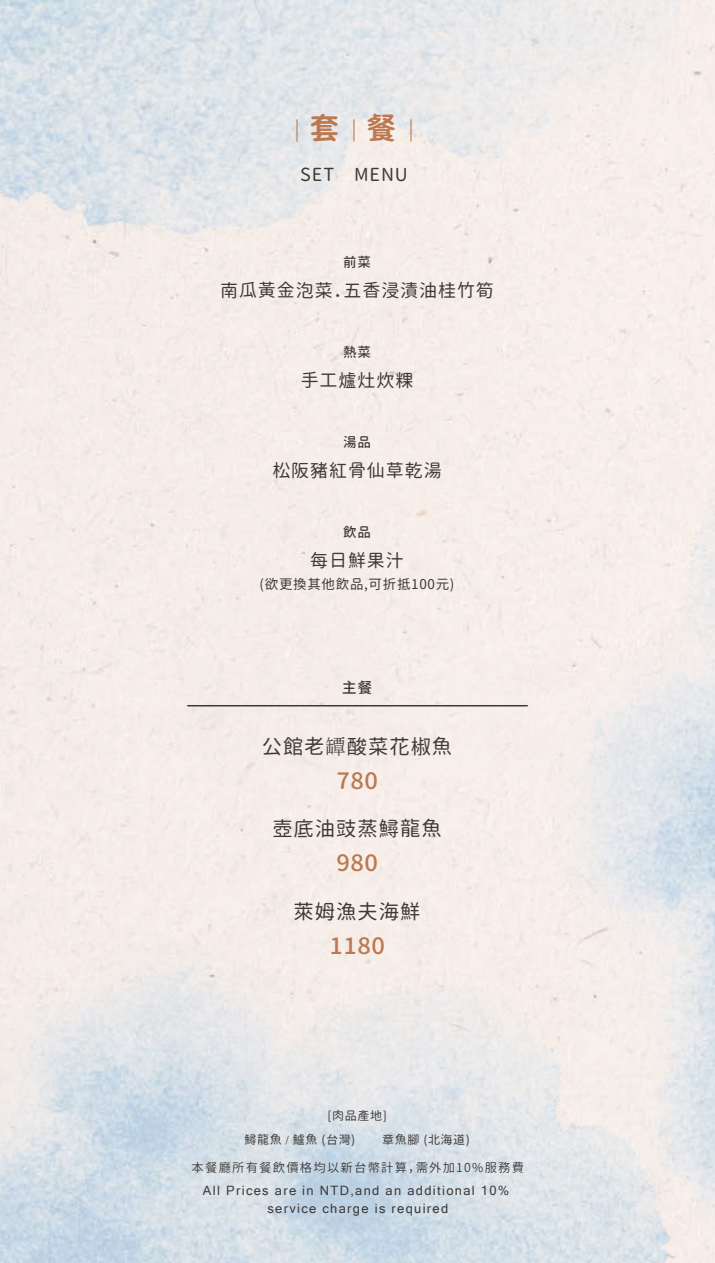
<style>
.page{position:relative;width:715px;height:1263px;background:#fff}
.page>*{position:absolute;margin:0;border:0;box-sizing:border-box;transform-origin:0 0}
.t1{font:22.5px "Gen Jyuu Gothic X P Medium";letter-spacing:.02em;color:#bc7850;scale:1.05 1}
.t2{font:22.5px "Gen Jyuu Gothic X P Bold";color:#bc7850}
.t3{font:20.25px "Gen Jyuu Gothic X P Regular";letter-spacing:.05em;color:#3e3a39}
.t4{font:18px "Gen Jyuu Gothic X P Regular";letter-spacing:.05em;color:#3e3a39}
.t5{font:15px "Gen Jyuu Gothic X P Medium";color:#3e3a39}
.t6{font:13.5px "Gen Jyuu Gothic X P Regular";letter-spacing:.05em;color:#3e3a39}
.t7{font:13.5px "Gen Jyuu Gothic X P Medium";letter-spacing:.05em;color:#3e3a39}
.t8{font:12.9px/18px "Microsoft Sans Serif";letter-spacing:.105em;color:#3e3a39;text-align:center}
.t9{font:12.3px "Gen Jyuu Gothic X P Normal";letter-spacing:.1em;color:#3e3a39}
.t10{font:12px/24px "Gen Jyuu Gothic X P Regular";letter-spacing:.05em;color:#3e3a39}
.s1{font-size:30px}
.s2{font-family:"Adobe Ming Std";font-weight:300}
.s3{font-size:9px}
</style>
<div class="page">
<img style="left:0;top:0;width:714px;height:1263px">
<hr style="left:187px;top:705px;width:340px;height:1px;background:#3e3a39">
<h1 class="t2" style="left:291px;top:114px;width:127px">｜<span class="s1">套</span>｜<span class="s1">餐</span>｜</h1>
<h3 class="t4" style="left:300px;top:161px;width:109px">SET　MENU</h3>
<p class="t7" style="left:343px;top:252px;width:29px">前菜</p>
<h3 class="t4" style="left:220px;top:277px;width:275px">南瓜黃金泡菜．五香浸漬油桂竹筍</h3>
<p class="t7" style="left:343px;top:342px;width:29px">熱菜</p>
<h3 class="t4" style="left:300px;top:367px;width:114px">手工爐灶炊粿</h3>
<p class="t7" style="left:343px;top:432px;width:29px">湯品</p>
<h3 class="t4" style="left:272px;top:457px;width:171px">松阪豬紅骨仙草乾湯</h3>
<p class="t7" style="left:343px;top:522px;width:29px">飲品</p>
<h3 class="t4" style="left:310px;top:547px;width:95px">每日鮮果汁</h3>
<p class="t6" style="left:259px;top:575px;width:196px">(欲更換其他飲品,可折抵100元)</p>
<p class="t5" style="left:341px;top:677px;width:32px">主餐</p>
<h2 class="t3" style="left:261px;top:732px;width:192px">公館老<span class="s2">罈</span>酸菜花椒魚</h2>
<h1 class="t1" style="left:336px;top:764px;width:41px">780</h1>
<h2 class="t3" style="left:272px;top:814px;width:171px">壺底油豉蒸鱘龍魚</h2>
<h1 class="t1" style="left:336px;top:847px;width:41px">980</h1>
<h2 class="t3" style="left:293px;top:897px;width:128px">萊姆漁夫海鮮</h2>
<h1 class="t1" style="left:329px;top:929px;width:54px">1180</h1>
<p class="t10" style="left:244px;top:1104px;width:144px;text-indent:83px">[肉品產地]鱘龍魚 <span class="s3">/</span> 鱸魚 (台灣)</p>
<p class="t10" style="left:382px;top:1128px;width:89px">章魚腳 (北海道)</p>
<p class="t9" style="left:191px;top:1159px;width:334px">本餐廳所有餐飲價格均以新台幣計算，需外加10%服務費</p>
<p class="t8" style="left:203px;top:1181px;width:308px">All Prices are in NTD,and an additional 10% service charge is required</p>
</div>
